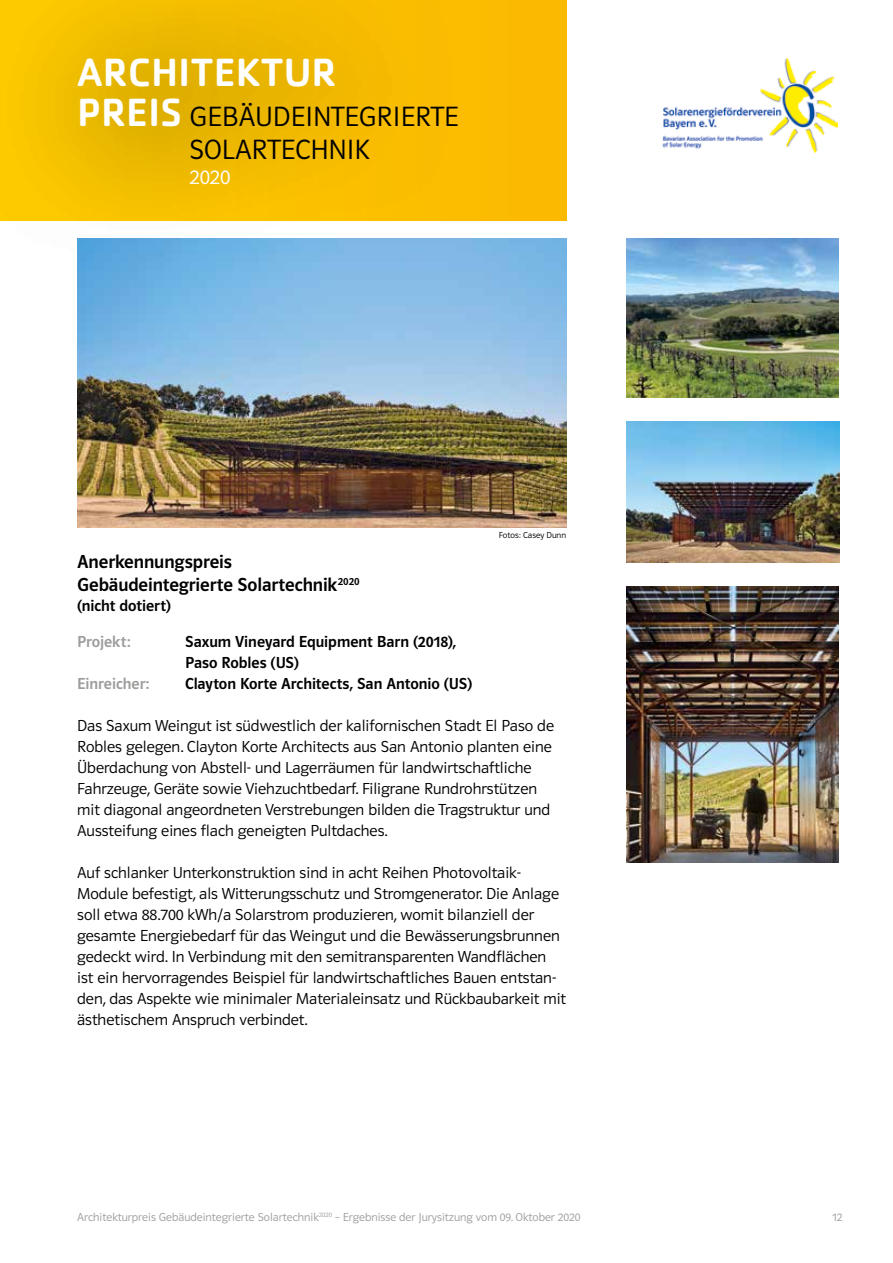
<style>
.page{position:relative;width:893px;height:1263px;background:#fff}
.page>*{position:absolute;margin:0;border:0;box-sizing:border-box;transform-origin:0 0}
.t1{font:500 40.8px "Cachet Std";color:#fff}
.t2{font:28.8px/32.5px "Polo 11 K Leicht";color:#000}
.t3{font:21.6px "Polo 11 K Leicht";color:#fff}
.t4{font:19.5px/23.4px "Polo 11 K Krftg";letter-spacing:-.005em;color:#000}
.t5{font:16.5px/21px "Polo 11 K Leicht";color:#000}
.t6{font:16.5px/21px "Polo 11 K Krftg";color:#000}
.t7{font:16.5px "Polo 11 K Krftg";color:#9d9d9c}
.t8{font:12px "Polo 11 K Leicht";color:#9d9d9c}
.t9{font:9px "Polo 11 K Leicht";color:#000}
.s1{font-family:"Cachet Std";font-weight:500;font-size:40.8px;color:#fff}
</style>
<div class="page">
<img style="left:663px;top:58px;width:174px;height:96px">
<div style="left:0;top:0;width:566px;height:220px;background:#fbba00"></div>
<svg style="left:0;top:0;width:455px;height:221px"></svg>
<img style="left:77px;top:238px;width:489px;height:289px">
<img style="left:626px;top:238px;width:213px;height:160px">
<img style="left:626px;top:421px;width:214px;height:142px">
<img style="left:626px;top:586px;width:213px;height:276px">
<h1 class="t1" style="left:77px;top:47px;width:261px">ARCHITEKTUR</h1>
<h2 class="t2" style="left:190px;top:101px;width:271px;text-indent:-112px"><span class="s1">PREIS</span> GEBÄUDEINTEGRIERTE<br>SOLARTECHNIK</h2>
<h3 class="t3" style="left:190px;top:166px;width:42px">2020</h3>
<p class="t9" style="left:499px;top:530px;width:69px">Fotos: Casey Dunn</p>
<p class="t4" style="left:77px;top:550px;width:284px">Anerkennungspreis<br>Gebäudeintegrierte Solartechnik<sup>2020</sup></p>
<p class="t6" style="left:77px;top:595px;width:95px">(nicht dotiert)</p>
<p class="t7" style="left:77px;top:633px;width:55px">Projekt:</p>
<p class="t6" style="left:185px;top:631px;width:273px">Saxum Vineyard Equipment Barn (2018),<br>Paso Robles (US)</p>
<p class="t7" style="left:77px;top:675px;width:74px">Einreicher:</p>
<p class="t6" style="left:185px;top:673px;width:288px">Clayton Korte Architects, San Antonio (US)</p>
<p class="t5" style="left:77px;top:715px;width:478px">Das Saxum Weingut ist südwestlich der kalifornischen Stadt El Paso de Robles gelegen. Clayton Korte Architects aus San Antonio planten eine Überdachung von Abstell- und Lagerräumen für landwirtschaftliche Fahrzeuge, Geräte sowie Viehzuchtbedarf. Filigrane Rundrohrstützen mit diagonal angeordneten Verstrebungen bilden die Tragstruktur und Aussteifung eines flach geneigten Pultdaches.</p>
<p class="t5" style="left:77px;top:862px;width:490px">Auf schlanker Unterkonstruktion sind in acht Reihen Photovoltaik-Module befestigt, als Witterungsschutz und Stromgenerator. Die Anlage soll etwa 88.700 kWh/a Solarstrom produzieren, womit bilanziell der gesamte Energiebedarf für das Weingut und die Bewässerungsbrunnen gedeckt wird. In Verbindung mit den semitransparenten Wandflächen ist ein hervorragendes Beispiel für landwirtschaftliches Bauen entstan&shy;den, das Aspekte wie minimaler Materialeinsatz und Rückbaubarkeit mit ästhetischem Anspruch verbindet.</p>
<p class="t8" style="left:77px;top:1211px;width:505px">Architekturpreis Gebäudeintegrierte Solartechnik<sup>2020</sup> – Ergebnisse der Jurysitzung vom 09. Oktober 2020</p>
<p class="t8" style="left:832px;top:1211px;width:12px">12</p>
</div>
